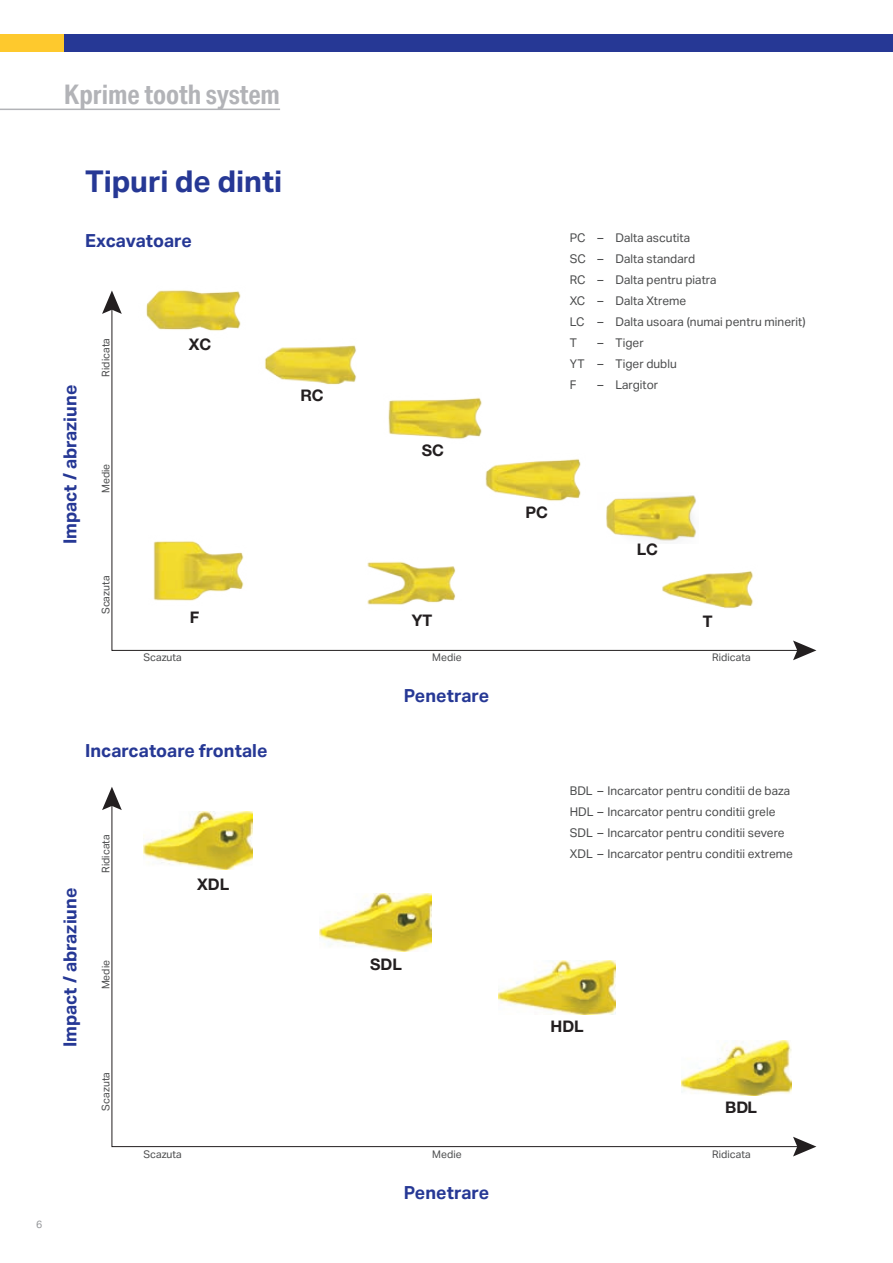
<style>
.page{position:relative;width:893px;height:1263px;background:#fff}
.page>*{position:absolute;margin:0;border:0;box-sizing:border-box;transform-origin:0 0}
.t1{font:700 30px "Aktiv Grotesk";color:#263895}
.t2{font:700 27px "Aktiv Grotesk Cd";color:#b2b3b7}
.t3{font:700 18px "Aktiv Grotesk";color:#263895}
.t4{font:700 16.05px "Helvetica Neue LT Pro";color:#231f20}
.t5{font:12px/21px "Aktiv Grotesk";color:#4b4c4d}
.t6{font:10.5px "Aktiv Grotesk";color:#4b4c4d}
.t7{font:10.5px "Aktiv Grotesk";color:#939598}
</style>
<div class="page">
<img style="left:146px;top:290px;width:95px;height:15px">
<svg style="left:111px;top:305px;width:682px;height:346px"></svg>
<svg style="left:102px;top:290px;width:20px;height:24px"></svg>
<svg style="left:793px;top:640px;width:23px;height:20px"></svg>
<img style="left:652px;top:555px;width:106px;height:69px">
<img style="left:597px;top:492px;width:102px;height:52px">
<svg style="left:111px;top:810px;width:683px;height:337px"></svg>
<svg style="left:102px;top:787px;width:20px;height:23px"></svg>
<svg style="left:793px;top:1137px;width:23px;height:19px"></svg>
<img style="left:681px;top:1040px;width:110px;height:55px">
<img style="left:498px;top:960px;width:117px;height:54px">
<img style="left:319px;top:894px;width:112px;height:58px">
<img style="left:144px;top:812px;width:108px;height:57px">
<div style="left:570px;top:787px;width:238px;height:90px;background:#fff"></div>
<div style="left:570px;top:234px;width:238px;height:170px;background:#fff"></div>
<hr style="left:0;top:109px;width:280px;height:1px;background:#b2b3b7">
<div style="left:0;top:34px;width:143px;height:17px;background:#fec92d"></div>
<div style="left:64px;top:34px;width:829px;height:17px;background:#263895"></div>
<h2 class="t2" style="left:64px;top:79px;width:218px">Kprime tooth system</h2>
<p class="t7" style="left:36px;top:1218px;width:8px">6</p>
<h1 class="t1" style="left:85px;top:164px;width:199px">Tipuri de dinti</h1>
<h3 class="t3" style="left:85px;top:230px;width:108px">Excavatoare</h3>
<h3 class="t3" style="left:60px;top:544px;width:161px;rotate:-90deg">Impact / abraziune</h3>
<p class="t6" style="left:100px;top:377px;width:40px;rotate:-90deg">Ridicata</p>
<p class="t6" style="left:100px;top:493px;width:31px;rotate:-90deg">Medie</p>
<p class="t6" style="left:100px;top:614px;width:40px;rotate:-90deg">Scazuta</p>
<h3 class="t4" style="left:189px;top:334px;width:24px">XC</h3>
<h3 class="t4" style="left:300px;top:386px;width:25px">RC</h3>
<h3 class="t4" style="left:422px;top:440px;width:24px">SC</h3>
<h3 class="t4" style="left:190px;top:607px;width:11px">F</h3>
<h3 class="t4" style="left:412px;top:610px;width:22px">YT</h3>
<p class="t5" style="left:570px;top:228px;width:237px">PC – Dalta ascutita<br>SC – Dalta standard<br>RC – Dalta pentru piatra<br>XC – Dalta Xtreme<br>LC – Dalta usoara (numai pentru minerit)<br>T</p>
<p class="t5" style="left:570px;top:333px;width:109px;text-indent:28px">– Tiger<br>YT – Tiger dublu<br>F</p>
<p class="t5" style="left:597px;top:375px;width:62px">– Largitor</p>
<h3 class="t4" style="left:526px;top:502px;width:24px">PC</h3>
<h3 class="t4" style="left:637px;top:539px;width:23px">LC</h3>
<h3 class="t4" style="left:703px;top:611px;width:11px">T</h3>
<p class="t6" style="left:143px;top:651px;width:40px">Scazuta</p>
<p class="t6" style="left:432px;top:651px;width:31px">Medie</p>
<p class="t6" style="left:712px;top:651px;width:40px">Ridicata</p>
<h3 class="t3" style="left:85px;top:740px;width:184px">Incarcatoare frontale</h3>
<h3 class="t3" style="left:60px;top:1047px;width:161px;rotate:-90deg">Impact / abraziune</h3>
<p class="t6" style="left:100px;top:873px;width:40px;rotate:-90deg">Ridicata</p>
<p class="t6" style="left:100px;top:989px;width:31px;rotate:-90deg">Medie</p>
<p class="t6" style="left:100px;top:1110px;width:40px;rotate:-90deg">Scazuta</p>
<h3 class="t4" style="left:197px;top:874px;width:33px">XDL</h3>
<h3 class="t3" style="left:404px;top:685px;width:87px">Penetrare</h3>
<h3 class="t4" style="left:370px;top:954px;width:33px">SDL</h3>
<p class="t5" style="left:570px;top:781px;width:225px">BDL – Incarcator pentru conditii de baza HDL – Incarcator pentru conditii grele SDL – Incarcator pentru conditii severe XDL – Incarcator pentru conditii extreme</p>
<h3 class="t4" style="left:551px;top:1016px;width:35px">HDL</h3>
<h3 class="t4" style="left:725px;top:1097px;width:33px">BDL</h3>
<p class="t6" style="left:143px;top:1148px;width:40px">Scazuta</p>
<p class="t6" style="left:432px;top:1148px;width:31px">Medie</p>
<p class="t6" style="left:712px;top:1148px;width:40px">Ridicata</p>
<h3 class="t3" style="left:404px;top:1182px;width:87px">Penetrare</h3>
</div>
